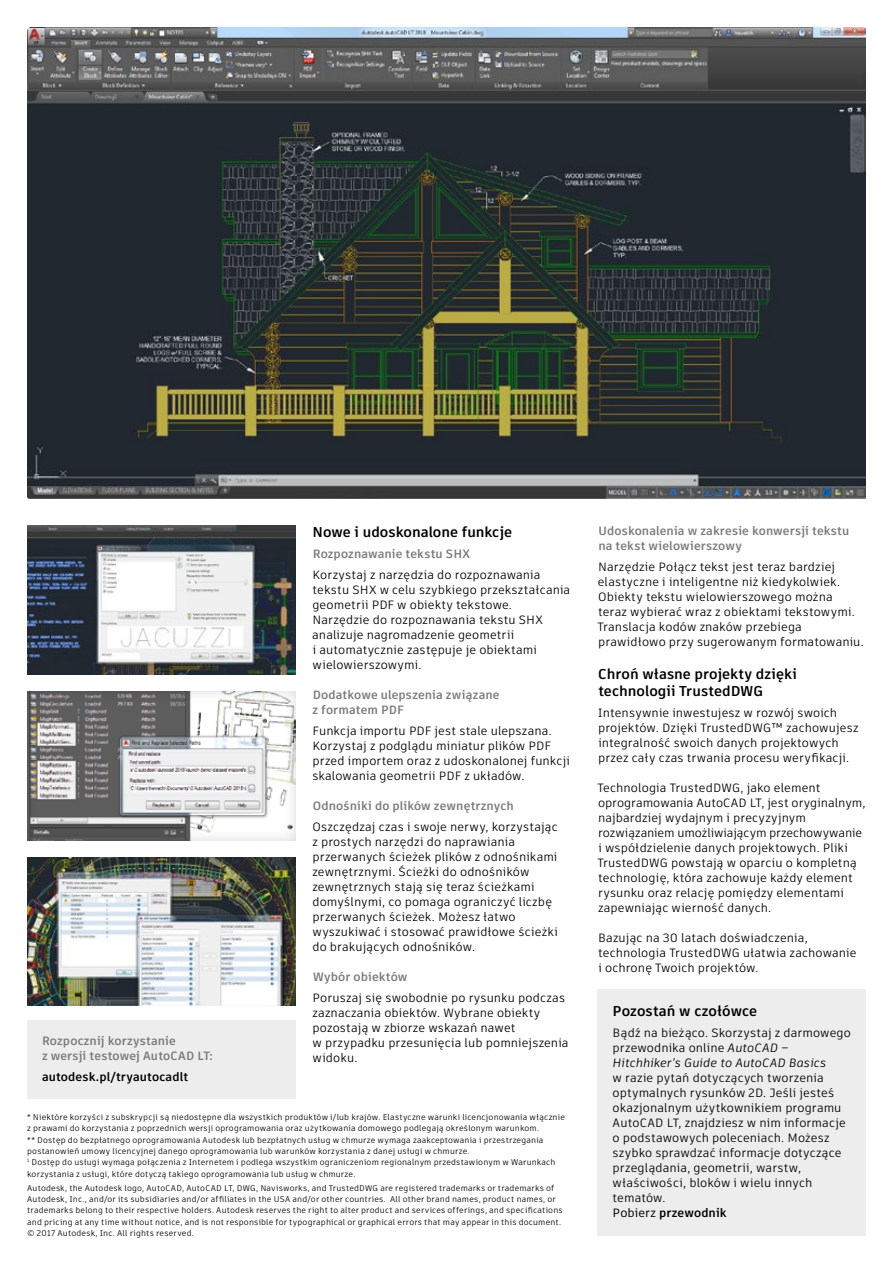
<style>
.page{position:relative;width:893px;height:1263px;background:#fff}
.page>*{position:absolute;margin:0;border:0;box-sizing:border-box;transform-origin:0 0}
.t1{font:700 14.25px/17.2px "Artifakt Element";letter-spacing:.005em;color:#000}
.t2{font:12px/15px "Artifakt Element";letter-spacing:.01em;color:#000}
.t3{font:700 12px/15px "Artifakt Element";letter-spacing:.01em;color:#7c7b7b}
.t4{font:700 12px "Artifakt Element";letter-spacing:.005em;color:#000}
.t5{font:8.25px/11.2px "Artifakt Element";letter-spacing:.02em;color:#000}
.s1{font-style:italic}
.s2{font-style:inherit}
.s3{font-weight:700}
</style>
<div class="page">
<img style="left:27px;top:27px;width:839px;height:472px">
<div style="left:598px;top:990px;width:268px;height:246px;background:#ededed"></div>
<div style="left:27px;top:1020px;width:268px;height:79px;background:#ededed"></div>
<div style="left:27px;top:691px;width:270px;height:152px;background:#000;opacity:.15"></div>
<img style="left:27px;top:526px;width:268px;height:148px">
<img style="left:27px;top:857px;width:268px;height:148px">
<p class="t3" style="left:42px;top:1033px;width:172px">Rozpocznij korzystanie<br>z wersji testowej AutoCAD LT:</p>
<p class="t4" style="left:42px;top:1068px;width:148px">autodesk.pl/tryautocadlt</p>
<p class="t1" style="left:312px;top:523px;width:201px">Nowe i udoskonalone funkcje</p>
<p class="t3" style="left:313px;top:546px;width:159px">Rozpoznawanie tekstu SHX</p>
<p class="t2" style="left:312px;top:567px;width:259px">Korzystaj z narzędzia do rozpoznawania tekstu SHX w celu szybkiego przekształcania geometrii PDF w obiekty tekstowe.<br>Narzędzie do rozpoznawania tekstu SHX analizuje nagromadzenie geometrii<br>i automatycznie zastępuje je obiektami wielowierszowymi.</p>
<p class="t3" style="left:313px;top:687px;width:188px">Dodatkowe ulepszenia związane z formatem PDF</p>
<p class="t2" style="left:312px;top:723px;width:259px">Funkcja importu PDF jest stale ulepszana.<br>Korzystaj z podglądu miniatur plików PDF przed importem oraz z udoskonalonej funkcji skalowania geometrii PDF z układów.</p>
<p class="t3" style="left:313px;top:798px;width:202px">Odnośniki do plików zewnętrznych</p>
<p class="t2" style="left:312px;top:819px;width:247px">Oszczędzaj czas i swoje nerwy, korzystając z prostych narzędzi do naprawiania przerwanych ścieżek plików z odnośnikami zewnętrznymi. Ścieżki do odnośników zewnętrznych stają się teraz ścieżkami domyślnymi, co pomaga ograniczyć liczbę przerwanych ścieżek. Możesz łatwo wyszukiwać i stosować prawidłowe ścieżki do brakujących odnośników.</p>
<p class="t3" style="left:313px;top:969px;width:96px">Wybór obiektów</p>
<p class="t2" style="left:312px;top:990px;width:258px">Poruszaj się swobodnie po rysunku podczas zaznaczania obiektów. Wybrane obiekty pozostają w zbiorze wskazań nawet<br>w przypadku przesunięcia lub pomniejszenia widoku.</p>
<p class="t5" style="left:27px;top:1112px;width:539px">* Niektóre korzyści z subskrypcji są niedostępne dla wszystkich produktów i/lub krajów. Elastyczne warunki licencjonowania włącznie z prawami do korzystania z poprzednich wersji oprogramowania oraz użytkowania domowego podlegają określonym warunkom.<br>** Dostęp do bezpłatnego oprogramowania Autodesk lub bezpłatnych usług w chmurze wymaga zaakceptowania i przestrzegania postanowień umowy licencyjnej danego oprogramowania lub warunków korzystania z danej usługi w chmurze.<br><sup>1</sup> Dostęp do usługi wymaga połączenia z Internetem i podlega wszystkim ograniczeniom regionalnym przedstawionym w Warunkach korzystania z usługi, które dotyczą takiego oprogramowania lub usług w chmurze.</p>
<p class="t5" style="left:27px;top:1182px;width:537px">Autodesk, the Autodesk logo, AutoCAD, AutoCAD LT, DWG, Navisworks, and TrustedDWG are registered trademarks or trademarks of Autodesk, Inc., and/or its subsidiaries and/or affiliates in the USA and/or other countries. All other brand names, product names, or trademarks belong to their respective holders. Autodesk reserves the right to alter product and services offerings, and specifications and pricing at any time without notice, and is not responsible for typographical or graphical errors that may appear in this document. © 2017 Autodesk, Inc. All rights reserved.</p>
<p class="t3" style="left:598px;top:524px;width:253px">Udoskonalenia w zakresie konwersji tekstu na tekst wielowierszowy</p>
<p class="t2" style="left:597px;top:560px;width:268px">Narzędzie Połącz tekst jest teraz bardziej elastyczne i inteligentne niż kiedykolwiek.<br>Obiekty tekstu wielowierszowego można<br>teraz wybierać wraz z obiektami tekstowymi.<br>Translacja kodów znaków przebiega prawidłowo przy sugerowanym formatowaniu.</p>
<p class="t1" style="left:598px;top:665px;width:200px">Chroń własne projekty dzięki technologii TrustedDWG</p>
<p class="t2" style="left:598px;top:705px;width:262px">Intensywnie inwestujesz w rozwój swoich projektów. Dzięki TrustedDWG™ zachowujesz integralność swoich danych projektowych przez cały czas trwania procesu weryfikacji.</p>
<p class="t2" style="left:597px;top:780px;width:270px">Technologia TrustedDWG, jako element oprogramowania AutoCAD LT, jest oryginalnym, najbardziej wydajnym i precyzyjnym rozwiązaniem umożliwiającym przechowywanie i współdzielenie danych projektowych. Pliki TrustedDWG powstają w oparciu o kompletną technologię, która zachowuje każdy element rysunku oraz relację pomiędzy elementami zapewniając wierność danych.</p>
<p class="t2" style="left:598px;top:930px;width:260px">Bazując na 30 latach doświadczenia, technologia TrustedDWG ułatwia zachowanie i ochronę Twoich projektów.</p>
<p class="t1" style="left:613px;top:1002px;width:146px">Pozostań w czołówce</p>
<p class="t2" style="left:613px;top:1025px;width:240px">Bądź na bieżąco. Skorzystaj z darmowego przewodnika online <span class="s1">AutoCAD –<br>Hitchhiker’s Guide to AutoCAD Basics</span></p>
<p class="t2" style="left:613px;top:1070px;width:235px">w razie pytań dotyczących tworzenia optymalnych rysunków 2D. Jeśli jesteś okazjonalnym użytkownikiem programu AutoCAD LT, znajdziesz w nim informacje o podstawowych poleceniach. Możesz szybko sprawdzać informacje dotyczące przeglądania, geometrii, warstw, właściwości, bloków i wielu innych tematów.<br><span class="s2">Pobierz</span> <span class="s3">przewodnik</span></p>
</div>
